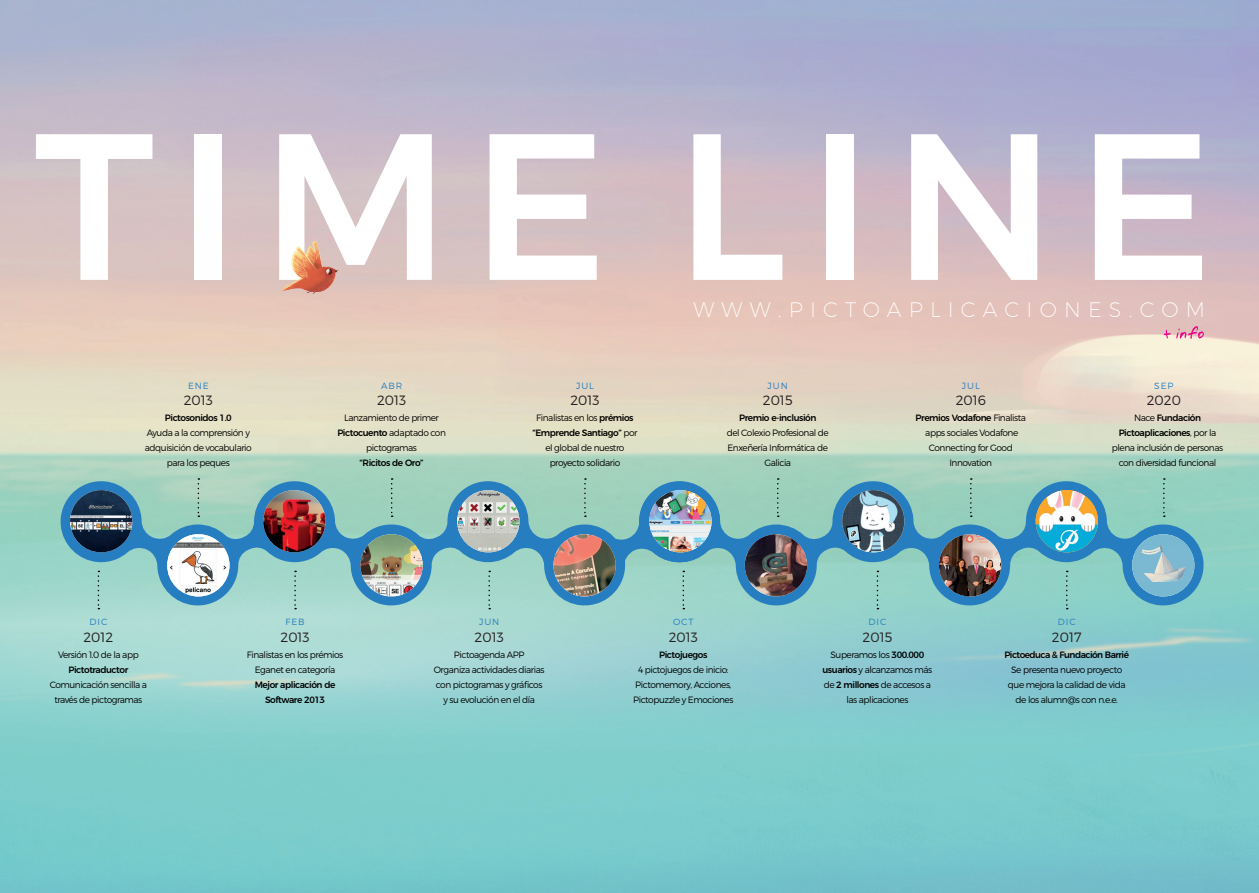
<style>
.page{position:relative;width:1259px;height:893px;background:#fff}
.page>*{position:absolute;margin:0;border:0;box-sizing:border-box;transform-origin:0 0}
.t1{font:500 208.05px "Montserrat";letter-spacing:.11em;color:#fff}
.t2{font:200 21px "Montserrat";letter-spacing:.345em;color:#fff}
.t3{font:300 13.5px "Montserrat";color:#231f20}
.t4{font:300 9.15px/15px "Montserrat";letter-spacing:-.05em;color:#000;text-align:center}
.t5{font:500 9.15px/15px "Montserrat";letter-spacing:-.05em;color:#000;text-align:center}
.t6{font:300 9px "Montserrat";letter-spacing:.1em;color:#267ec1}
.s1{font-weight:500}
</style>
<div class="page">
<img style="left:0;top:0;width:1259px;height:893px">
<svg style="left:59px;top:479px;width:548px;height:129px;background:#81bec3"></svg>
<svg style="left:726px;top:479px;width:479px;height:129px;background:#78bbc0"></svg>
<img style="left:70px;top:490px;width:62px;height:62px;border-radius:31px">
<svg style="left:167px;top:534px;width:62px;height:62px"></svg>
<img style="left:360px;top:534px;width:63px;height:62px;border-radius:31px">
<img style="left:553px;top:534px;width:63px;height:62px;border-radius:31px">
<img style="left:745px;top:534px;width:62px;height:62px;border-radius:31px">
<img style="left:939px;top:534px;width:62px;height:62px;border-radius:31px">
<svg style="left:1132px;top:534px;width:62px;height:62px;background:#59a2ca"></svg>
<img style="left:1135px;top:545px;width:58px;height:37px">
<img style="left:263px;top:490px;width:62px;height:62px;border-radius:31px">
<img style="left:457px;top:490px;width:62px;height:62px;border-radius:31px">
<img style="left:842px;top:490px;width:62px;height:62px;border-radius:31px">
<img style="left:1035px;top:490px;width:63px;height:62px;border-radius:31px">
<svg style="left:98px;top:571px;width:1px;height:38px"></svg>
<svg style="left:198px;top:478px;width:1px;height:39px"></svg>
<svg style="left:391px;top:478px;width:2px;height:39px"></svg>
<svg style="left:584px;top:478px;width:2px;height:39px"></svg>
<svg style="left:777px;top:478px;width:2px;height:39px"></svg>
<svg style="left:970px;top:478px;width:2px;height:39px"></svg>
<svg style="left:1163px;top:478px;width:1px;height:39px"></svg>
<svg style="left:294px;top:571px;width:2px;height:38px"></svg>
<svg style="left:488px;top:571px;width:2px;height:38px"></svg>
<img style="left:607px;top:478px;width:119px;height:131px">
<svg style="left:876px;top:571px;width:2px;height:38px"></svg>
<svg style="left:1066px;top:571px;width:1px;height:38px"></svg>
<img style="left:281px;top:240px;width:57px;height:53px">
<svg style="left:1163px;top:326px;width:41px;height:13px"></svg>
<h1 class="t1" style="left:34px;top:39px;width:1179px">TIME LINE</h1>
<h2 class="t2" style="left:693px;top:293px;width:513px">WWW.PICTOAPLICACIONES.COM</h2>
<p class="t6" style="left:188px;top:380px;width:22px">ENE</p>
<h3 class="t3" style="left:184px;top:392px;width:31px">2013</h3>
<p class="t5" style="left:165px;top:410px;width:68px">Pictosonidos 1.0</p>
<p class="t4" style="left:145px;top:425px;width:108px">Ayuda a la comprensión y adquisición de vocabulario para los peques</p>
<p class="t6" style="left:381px;top:380px;width:23px">ABR</p>
<h3 class="t3" style="left:377px;top:392px;width:31px">2013</h3>
<p class="t4" style="left:337px;top:410px;width:110px">Lanzamiento de primer<br><span class="s1">Pictocuento</span> adaptado con pictogramas</p>
<p class="t5" style="left:360px;top:455px;width:66px">“Ricitos de Oro”</p>
<p class="t6" style="left:576px;top:380px;width:19px">JUL</p>
<h3 class="t3" style="left:570px;top:392px;width:31px">2013</h3>
<p class="t6" style="left:767px;top:380px;width:22px">JUN</p>
<h3 class="t3" style="left:763px;top:392px;width:31px">2015</h3>
<p class="t4" style="left:532px;top:410px;width:107px">Finalistas en los <span class="s1">prémios “Emprende Santiago”</span> por el global de nuestro proyecto solidario</p>
<p class="t5" style="left:739px;top:410px;width:79px">Premio e-inclusión</p>
<p class="t4" style="left:726px;top:425px;width:104px">del Colexio Profesional de<br>Enxeñería Informática de<br>Galicia</p>
<p class="t6" style="left:962px;top:380px;width:19px">JUL</p>
<h3 class="t3" style="left:955px;top:392px;width:32px">2016</h3>
<p class="t6" style="left:1154px;top:380px;width:21px">SEP</p>
<h3 class="t3" style="left:1146px;top:392px;width:36px">2020</h3>
<p class="t4" style="left:915px;top:410px;width:112px"><span class="s1">Premios Vodafone</span> Finalista apps sociales Vodafone<br>Connecting for Good<br>Innovation</p>
<p class="t4" style="left:1112px;top:410px;width:113px">Nace <span class="s1">Fundación<br>Pictoaplicaciones</span>, por la plena inclusión de personas con diversidad funcional</p>
<p class="t6" style="left:89px;top:617px;width:19px">DIC</p>
<h3 class="t3" style="left:83px;top:629px;width:31px">2012</h3>
<p class="t6" style="left:285px;top:617px;width:21px">FEB</p>
<h3 class="t3" style="left:280px;top:629px;width:31px">2013</h3>
<p class="t6" style="left:479px;top:617px;width:22px">JUN</p>
<h3 class="t3" style="left:474px;top:629px;width:31px">2013</h3>
<p class="t6" style="left:673px;top:617px;width:22px">OCT</p>
<h3 class="t3" style="left:669px;top:629px;width:31px">2013</h3>
<p class="t6" style="left:868px;top:617px;width:19px">DIC</p>
<h3 class="t3" style="left:862px;top:629px;width:31px">2015</h3>
<p class="t6" style="left:1057px;top:617px;width:19px">DIC</p>
<h3 class="t3" style="left:1052px;top:629px;width:31px">2017</h3>
<p class="t4" style="left:58px;top:647px;width:82px">Versión 1.0 de la app</p>
<p class="t5" style="left:68px;top:662px;width:61px">Pictotraductor</p>
<p class="t4" style="left:50px;top:677px;width:99px">Comunicación sencilla a través de pictogramas</p>
<p class="t4" style="left:247px;top:647px;width:98px">Finalistas en los prémios<br>Eganet en categoría</p>
<p class="t5" style="left:255px;top:677px;width:82px">Mejor aplicación de<br>Software 2013</p>
<p class="t4" style="left:434px;top:647px;width:112px">Pictoagenda APP<br>Organiza actividades diarias con pictogramas y gráficos y su evolución en el día</p>
<p class="t5" style="left:659px;top:647px;width:50px">Pictojuegos</p>
<p class="t4" style="left:633px;top:662px;width:102px">4 pictojuegos de inicio:<br>Pictomemory, Acciones,<br>Pictopuzzle y Emociones</p>
<p class="t4" style="left:822px;top:647px;width:111px">Superamos los <span class="s1">300.000 usuarios</span> y alcanzamos más de <span class="s1">2 millones</span> de accesos a las aplicaciones</p>
<p class="t5" style="left:1004px;top:647px;width:126px">Pictoeduca &amp; Fundación Barrié</p>
<p class="t4" style="left:1008px;top:662px;width:119px">Se presenta nuevo proyecto que mejora la calidad de vida de los alumn@s con n.e.e.</p>
</div>
